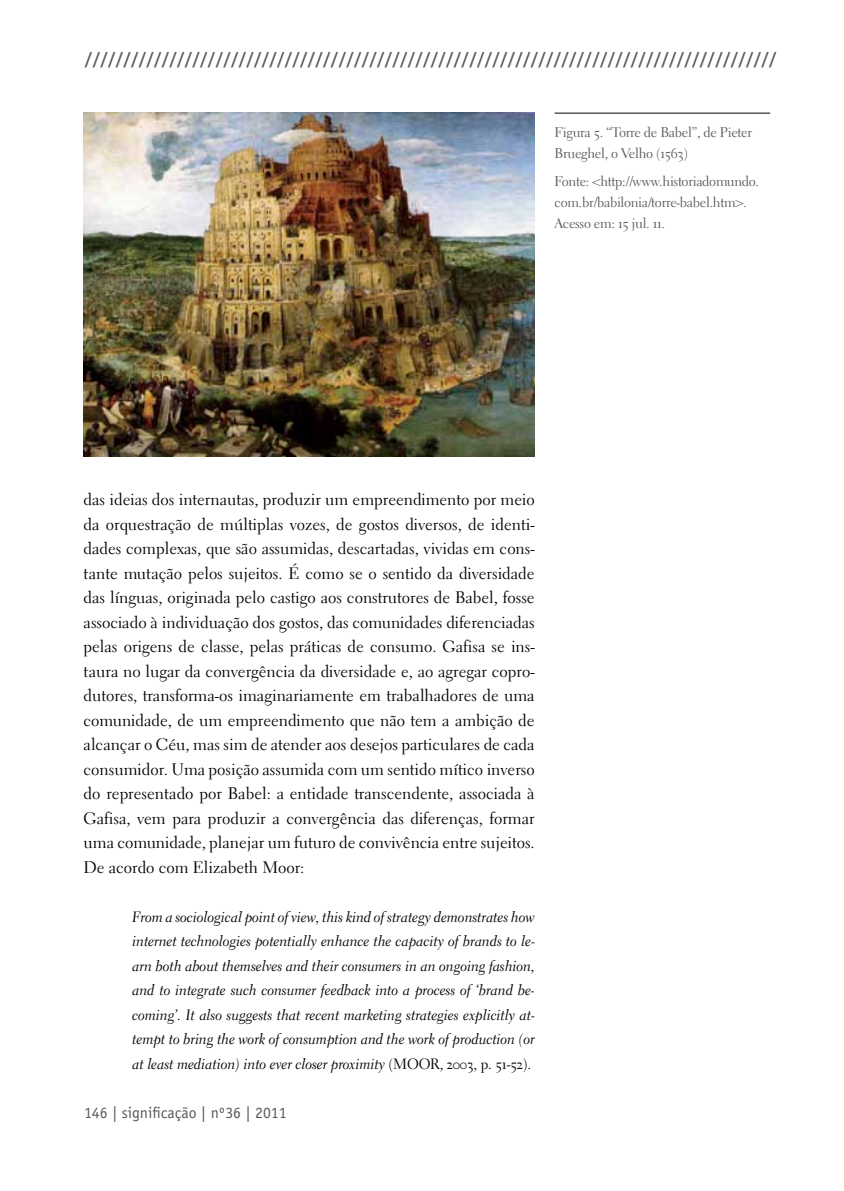
<style>
.page{position:relative;width:844px;height:1191px;background:#fff}
.page>*{position:absolute;margin:0;border:0;box-sizing:border-box;transform-origin:0 0}
.t1{font:16.62px/24.5px "Electra LH Regular Os F";color:#000;text-align:justify}
.t2{font:700 16.62px "Officina Sans Std";color:#58595b}
.t3{font:15.75px "Officina Sans Std";color:#58595b}
.t4{font:14.88px/24.5px "Electra LH Cursive Os F";letter-spacing:-.01em;color:#000;text-align:justify}
.t5{font:14px/21px "Electra LH Regular Os F";letter-spacing:-.02em;color:#58595b}
.s1{font-family:"Electra LH Regular Os F"}
</style>
<div class="page">
<img style="left:84px;top:113px;width:450px;height:343px">
<hr style="left:554px;top:113px;width:216px;height:1px;background:#000">
<p class="t2" style="left:85px;top:48px;width:692px">//////////////////////////////////////////////////////////////////////////////////////////</p>
<p class="t5" style="left:554px;top:122px;width:199px">Figura 5. “Torre de Babel”, de Pieter<br>Brueghel, o Velho (1563)</p>
<p class="t5" style="left:554px;top:171px;width:206px">Fonte: &lt;http://www.historiadomundo. com.br/babilonia/torre-babel.htm&gt;.<br>Acesso em: 15 jul. 11.</p>
<p class="t1" style="left:84px;top:487px;width:452px">das ideias dos internautas, produzir um empreendimento por meio da orquestração de múltiplas vozes, de gostos diversos, de identi&shy;dades complexas, que são assumidas, descartadas, vividas em cons&shy;tante mutação pelos sujeitos. É como se o sentido da diversidade das línguas, originada pelo castigo aos construtores de Babel, fosse associado à individuação dos gostos, das comunidades diferenciadas pelas origens de classe, pelas práticas de consumo. Gafisa se ins&shy;taura no lugar da convergência da diversidade e, ao agregar copro&shy;dutores, transforma-os imaginariamente em trabalhadores de uma comunidade, de um empreendimento que não tem a ambição de alcançar o Céu, mas sim de atender aos desejos particulares de cada consumidor. Uma posição assumida com um sentido mítico inverso do representado por Babel: a entidade transcendente, associada à Gafisa, vem para produzir a convergência das diferenças, formar uma comunidade, planejar um futuro de convivência entre sujeitos.<br>De acordo com Elizabeth Moor:</p>
<p class="t4" style="left:132px;top:904px;width:404px">From a sociological point of view, this kind of strategy demonstrates how internet technologies potentially enhance the capacity of brands to le&shy;arn both about themselves and their consumers in an ongoing fashion, and to integrate such consumer feedback into a process of ‘brand be&shy;coming’. It also suggests that recent marketing strategies explicitly at&shy;tempt to bring the work of consumption and the work of production (or at least mediation) into ever closer proximity <span class="s1">(MOOR, 2003, p. 51-52).</span></p>
<p class="t3" style="left:84px;top:1103px;width:204px">146 | significação | nº36 | 2011</p>
</div>
